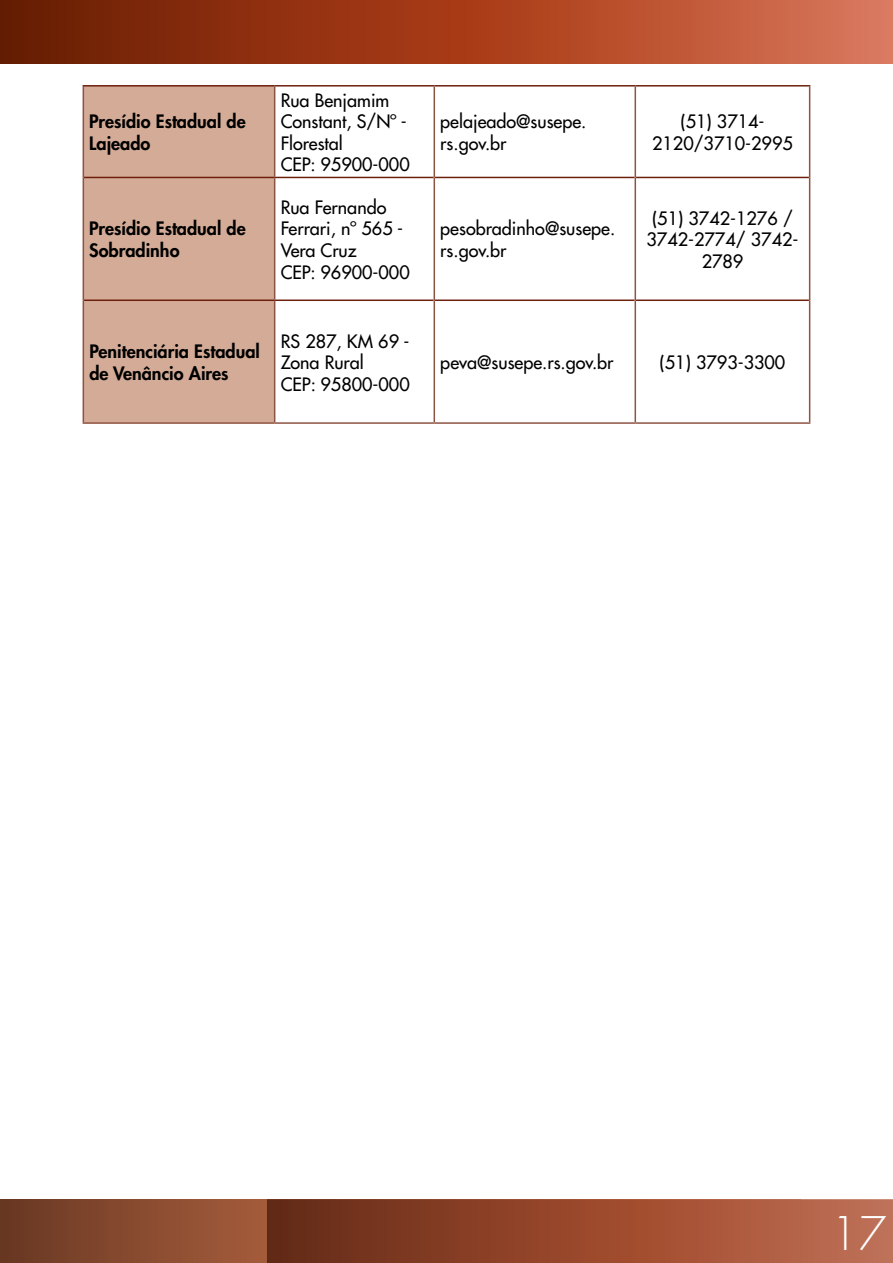
<style>
.page{position:relative;width:893px;height:1263px;background:#fff}
.page>*{position:absolute;margin:0;border:0;box-sizing:border-box;transform-origin:0 0}
.t1{font:300 45px "Futura LT Pro";color:#fff}
.t2{font:500 18px/21.6px "Futura LT Pro";color:#000}
.t3{font:800 18px/21.6px "Futura LT Pro";color:#000}
</style>
<div class="page">
<svg style="left:0;top:1199px;width:267px;height:64px;background:#86492f"></svg>
<div style="left:267px;top:1199px;width:626px;height:64px;background:linear-gradient(to right,#672811,#c56d50)"></div>
<svg style="left:0;top:0;width:893px;height:64px;background:#a34222"></svg>
<div style="left:84px;top:87px;width:190px;height:335px;background:#d4ab97"></div>
<hr style="left:275px;top:85px;width:159px;height:2px;background:#6d200c">
<hr style="left:434px;top:85px;width:201px;height:2px;background:#6d200c">
<hr style="left:635px;top:85px;width:175px;height:2px;background:#6d200c">
<hr style="left:275px;top:177px;width:159px;height:1px;background:#6d200c">
<hr style="left:435px;top:177px;width:200px;height:1px;background:#6d200c">
<hr style="left:636px;top:177px;width:173px;height:1px;background:#6d200c">
<hr style="left:275px;top:299px;width:159px;height:2px;background:#6d200c">
<hr style="left:435px;top:299px;width:200px;height:2px;background:#6d200c">
<hr style="left:636px;top:299px;width:173px;height:2px;background:#6d200c">
<hr style="left:83px;top:87px;width:1px;height:90px;background:#8d5342">
<hr style="left:274px;top:87px;width:1px;height:90px;background:#8d5342">
<hr style="left:434px;top:87px;width:1px;height:90px;background:#8d5342">
<hr style="left:635px;top:87px;width:1px;height:90px;background:#8d5342">
<hr style="left:809px;top:87px;width:1px;height:90px;background:#8d5342">
<hr style="left:83px;top:177px;width:1px;height:123px;background:#8d5342">
<hr style="left:274px;top:178px;width:1px;height:121px;background:#8d5342">
<hr style="left:434px;top:177px;width:1px;height:123px;background:#8d5342">
<hr style="left:635px;top:177px;width:1px;height:123px;background:#8d5342">
<hr style="left:809px;top:177px;width:1px;height:123px;background:#8d5342">
<hr style="left:83px;top:300px;width:1px;height:122px;background:#8d5342">
<hr style="left:274px;top:301px;width:1px;height:121px;background:#8d5342">
<hr style="left:434px;top:300px;width:1px;height:122px;background:#8d5342">
<hr style="left:635px;top:300px;width:1px;height:122px;background:#8d5342">
<hr style="left:809px;top:300px;width:1px;height:122px;background:#8d5342">
<hr style="left:83px;top:422px;width:192px;height:2px;background:#8d5342">
<hr style="left:275px;top:422px;width:159px;height:2px;background:#8d5342">
<hr style="left:434px;top:422px;width:201px;height:2px;background:#8d5342">
<hr style="left:635px;top:422px;width:175px;height:2px;background:#8d5342">
<hr style="left:83px;top:85px;width:192px;height:2px;background:#6d200c">
<hr style="left:84px;top:177px;width:191px;height:1px;background:#6d200c">
<hr style="left:84px;top:299px;width:191px;height:2px;background:#6d200c">
<p class="t3" style="left:89px;top:110px;width:158px">Presídio Estadual de<br>Lajeado</p>
<p class="t3" style="left:89px;top:217px;width:158px">Presídio Estadual de<br>Sobradinho</p>
<p class="t2" style="left:281px;top:88px;width:131px">Rua Benjamim<br>Constant, S/Nº -<br>Florestal<br>CEP: 95900-000</p>
<p class="t2" style="left:281px;top:196px;width:131px">Rua Fernando<br>Ferrari, nº 565 -<br>Vera Cruz<br>CEP: 96900-000</p>
<p class="t3" style="left:89px;top:340px;width:172px">Penitenciária Estadual de Venâncio Aires</p>
<p class="t2" style="left:281px;top:329px;width:131px">RS 287, KM 69 -<br>Zona Rural<br>CEP: 95800-000</p>
<p class="t2" style="left:440px;top:110px;width:148px">pelajeado@susepe. rs.gov.br</p>
<p class="t2" style="left:652px;top:110px;width:142px;text-align:center">(51) 3714-<br>2120/3710-2995</p>
<p class="t2" style="left:440px;top:217px;width:176px">pesobradinho@susepe. rs.gov.br</p>
<p class="t2" style="left:646px;top:206px;width:153px;text-align:center">(51) 3742-1276 /<br>3742-2774/ 3742-<br>2789</p>
<p class="t2" style="left:440px;top:351px;width:175px">peva@susepe.rs.gov.br</p>
<p class="t2" style="left:660px;top:351px;width:127px">(51) 3793-3300</p>
<h1 class="t1" style="left:830px;top:1204px;width:57px">17</h1>
</div>
